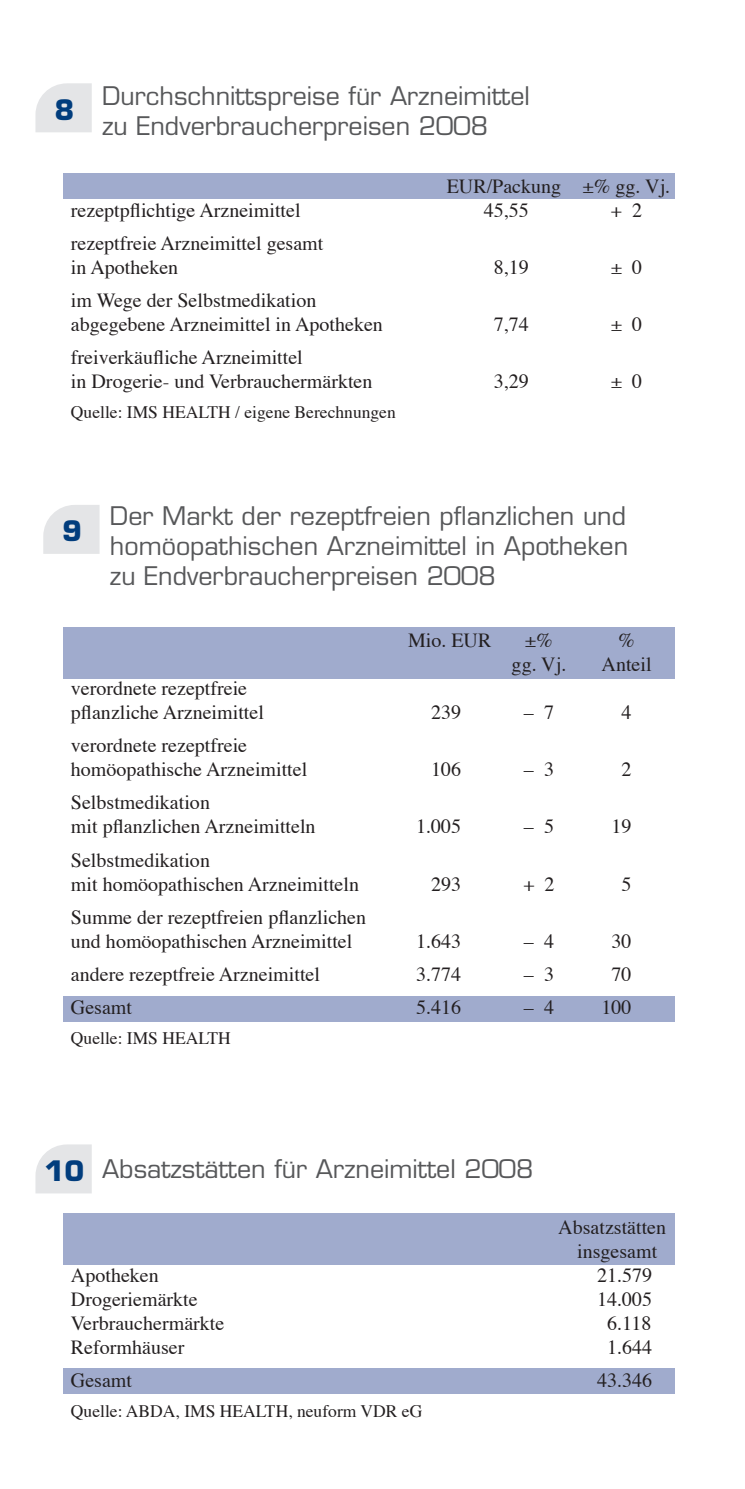
<style>
.page{position:relative;width:745px;height:1489px;background:#fff}
.page>*{position:absolute;margin:0;border:0;box-sizing:border-box;transform-origin:0 0}
.t1{font:700 27.5px "Eurostile";color:#013d7d}
.t2{font:25px/30px "Eurostile";color:#57585a;text-align:justify}
.t3{font:20px/24px "Times";color:#231f20}
.t4{font:17.5px "Times";color:#231f20}
</style>
<div class="page">
<div style="left:63px;top:173px;width:610px;height:25px;background:#a0abcd"></div>
<div style="left:63px;top:995px;width:610px;height:26px;background:#a0abcd"></div>
<div style="left:63px;top:627px;width:610px;height:51px;background:#a0abcd"></div>
<svg style="left:35px;top:83px;width:57px;height:49px;background:#e6e7e9"></svg>
<svg style="left:43px;top:505px;width:56px;height:49px;background:#e6e7e8"></svg>
<div style="left:63px;top:1368px;width:610px;height:25px;background:#a0abcd"></div>
<div style="left:63px;top:1213px;width:610px;height:51px;background:#a0abcd"></div>
<svg style="left:35px;top:1144px;width:57px;height:49px;background:#e6e7e9"></svg>
<p class="t2" style="left:102px;top:80px;width:429px">Durchschnittspreise für Arzneimittel zu Endverbraucherpreisen 2008</p>
<p class="t3" style="left:446px;top:173px;width:225px">EUR/Packung ±% gg. Vj.</p>
<p class="t3" style="left:71px;top:197px;width:231px">rezeptpflichtige Arzneimittel</p>
<p class="t3" style="left:483px;top:197px;width:46px">45,55</p>
<p class="t3" style="left:610px;top:197px;width:33px">+ 2</p>
<p class="t3" style="left:71px;top:230px;width:254px">rezeptfreie Arzneimittel gesamt in Apotheken</p>
<h1 class="t1" style="left:54px;top:92px;width:21px">8</h1>
<p class="t3" style="left:493px;top:254px;width:36px">8,19</p>
<p class="t3" style="left:610px;top:254px;width:32px">± 0</p>
<p class="t3" style="left:71px;top:287px;width:313px">im Wege der Selbstmedikation abgegebene Arzneimittel in Apotheken</p>
<p class="t3" style="left:71px;top:344px;width:303px">freiverkäufliche Arzneimittel<br>in Drogerie- und Verbrauchermärkten</p>
<p class="t4" style="left:71px;top:396px;width:326px">Quelle: IMS HEALTH / eigene Berechnungen</p>
<p class="t3" style="left:493px;top:311px;width:36px">7,74</p>
<p class="t3" style="left:610px;top:311px;width:32px">± 0</p>
<p class="t3" style="left:493px;top:368px;width:36px">3,29</p>
<p class="t3" style="left:610px;top:368px;width:32px">± 0</p>
<h1 class="t1" style="left:62px;top:514px;width:21px">9</h1>
<p class="t2" style="left:110px;top:501px;width:519px">Der Markt der rezeptfreien pflanzlichen und homöopathischen Arzneimittel in Apotheken zu Endverbraucherpreisen 2008</p>
<p class="t3" style="left:408px;top:627px;width:85px">Mio. EUR</p>
<p class="t3" style="left:525px;top:627px;width:29px">±%</p>
<p class="t3" style="left:618px;top:627px;width:18px">%</p>
<p class="t3" style="left:511px;top:651px;width:56px">gg. Vj.</p>
<p class="t3" style="left:601px;top:651px;width:52px">Anteil</p>
<p class="t3" style="left:71px;top:675px;width:194px">verordnete rezeptfreie pflanzliche Arzneimittel</p>
<p class="t3" style="left:71px;top:732px;width:238px">verordnete rezeptfreie homöopathische Arzneimittel</p>
<p class="t3" style="left:71px;top:789px;width:246px">Selbstmedikation<br>mit pflanzlichen Arzneimitteln</p>
<p class="t3" style="left:71px;top:846px;width:289px">Selbstmedikation<br>mit homöopathischen Arzneimitteln</p>
<p class="t3" style="left:71px;top:903px;width:296px">Summe der rezeptfreien pflanzlichen und homöopathischen Arzneimittel</p>
<p class="t3" style="left:431px;top:699px;width:31px">239</p>
<p class="t3" style="left:523px;top:699px;width:31px">– 7</p>
<p class="t3" style="left:621px;top:699px;width:11px">4</p>
<p class="t3" style="left:431px;top:756px;width:31px">106</p>
<p class="t3" style="left:523px;top:756px;width:31px">– 3</p>
<p class="t3" style="left:621px;top:756px;width:11px">2</p>
<p class="t3" style="left:416px;top:813px;width:46px">1.005</p>
<p class="t3" style="left:523px;top:813px;width:31px">– 5</p>
<p class="t3" style="left:611px;top:813px;width:21px">19</p>
<p class="t3" style="left:431px;top:870px;width:31px">293</p>
<p class="t3" style="left:523px;top:870px;width:33px">+ 2</p>
<p class="t3" style="left:621px;top:870px;width:11px">5</p>
<p class="t3" style="left:416px;top:927px;width:46px">1.643</p>
<p class="t3" style="left:523px;top:927px;width:31px">– 4</p>
<p class="t3" style="left:611px;top:927px;width:21px">30</p>
<p class="t3" style="left:71px;top:960px;width:250px">andere rezeptfreie Arzneimittel</p>
<p class="t3" style="left:416px;top:960px;width:46px">3.774</p>
<p class="t3" style="left:523px;top:960px;width:31px">– 3</p>
<p class="t3" style="left:611px;top:960px;width:21px">70</p>
<p class="t3" style="left:71px;top:993px;width:63px">Gesamt</p>
<p class="t3" style="left:416px;top:993px;width:46px">5.416</p>
<p class="t3" style="left:523px;top:993px;width:31px">– 4</p>
<p class="t3" style="left:601px;top:993px;width:31px">100</p>
<p class="t4" style="left:71px;top:1021px;width:161px">Quelle: IMS HEALTH</p>
<h1 class="t1" style="left:45px;top:1153px;width:41px">10</h1>
<p class="t2" style="left:102px;top:1154px;width:432px">Absatzstätten für Arzneimittel 2008</p>
<p class="t3" style="left:558px;top:1213px;width:109px;text-align:center">Absatzstätten insgesamt</p>
<p class="t3" style="left:71px;top:1261px;width:89px">Apotheken</p>
<p class="t3" style="left:597px;top:1261px;width:57px">21.579</p>
<p class="t3" style="left:71px;top:1285px;width:128px">Drogeriemärkte</p>
<p class="t3" style="left:597px;top:1285px;width:57px">14.005</p>
<p class="t3" style="left:71px;top:1309px;width:155px">Verbrauchermärkte</p>
<p class="t3" style="left:607px;top:1309px;width:46px">6.118</p>
<p class="t3" style="left:71px;top:1333px;width:115px">Reformhäuser</p>
<p class="t3" style="left:607px;top:1333px;width:47px">1.644</p>
<p class="t3" style="left:71px;top:1366px;width:63px">Gesamt</p>
<p class="t3" style="left:597px;top:1366px;width:57px">43.346</p>
<p class="t4" style="left:71px;top:1394px;width:352px">Quelle: ABDA, IMS HEALTH, neuform VDR eG</p>
</div>
